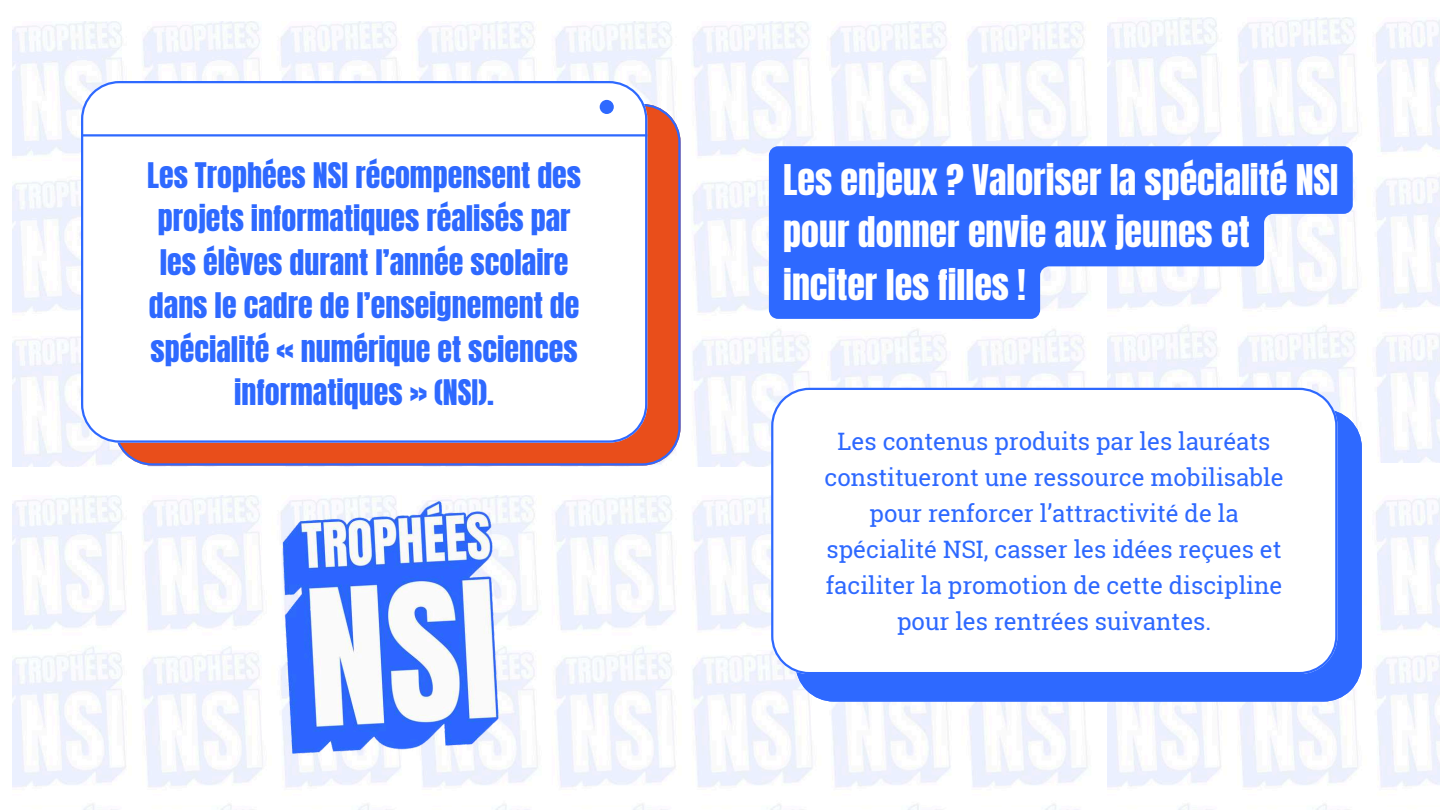
<style>
.page{position:relative;width:1440px;height:810px;background:#fff}
.page>*{position:absolute;margin:0;border:0;box-sizing:border-box;transform-origin:0 0}
.t1{font:36px/52.5px "Anton";color:#fff}
.t2{font:30px/43.5px "Anton";color:#2e69ff;text-align:center}
.t3{font:24px/36px "Roboto Slab";color:#2e69ff;text-align:center}
</style>
<div class="page">
<img style="left:13px;top:21px;width:1079px;height:446px">
<img style="left:13px;top:496px;width:1075px;height:314px">
<svg style="left:795px;top:409px;width:567px;height:293px"></svg>
<svg style="left:114px;top:104px;width:566px;height:361px"></svg>
<svg style="left:81px;top:81px;width:566px;height:361px"></svg>
<hr style="left:81px;top:134px;width:566px;height:3px;background:#2e69ff">
<div style="left:600px;top:100px;width:14px;height:14px;background:#2e69ff;border-radius:50%"></div>
<svg style="left:771px;top:388px;width:566px;height:286px"></svg>
<img style="left:264px;top:496px;width:266px;height:269px">
<svg style="left:769px;top:146px;width:584px;height:173px;fill:#2e69ff"></svg>
<p class="t2" style="left:147px;top:154px;width:436px">Les Trophées NSI récompensent des projets informatiques réalisés par les élèves durant l’année scolaire dans le cadre de l’enseignement de spécialité « numérique et sciences informatiques » (NSI).</p>
<h1 class="t1" style="left:783px;top:154px;width:557px">Les enjeux ? Valoriser la spécialité NSI pour donner envie aux jeunes et inciter les filles !</h1>
<p class="t3" style="left:824px;top:423px;width:461px">Les contenus produits par les lauréats constitueront une ressource mobilisable pour renforcer l’attractivité de la spécialité NSI, casser les idées reçues et faciliter la promotion de cette discipline pour les rentrées suivantes.</p>
</div>
